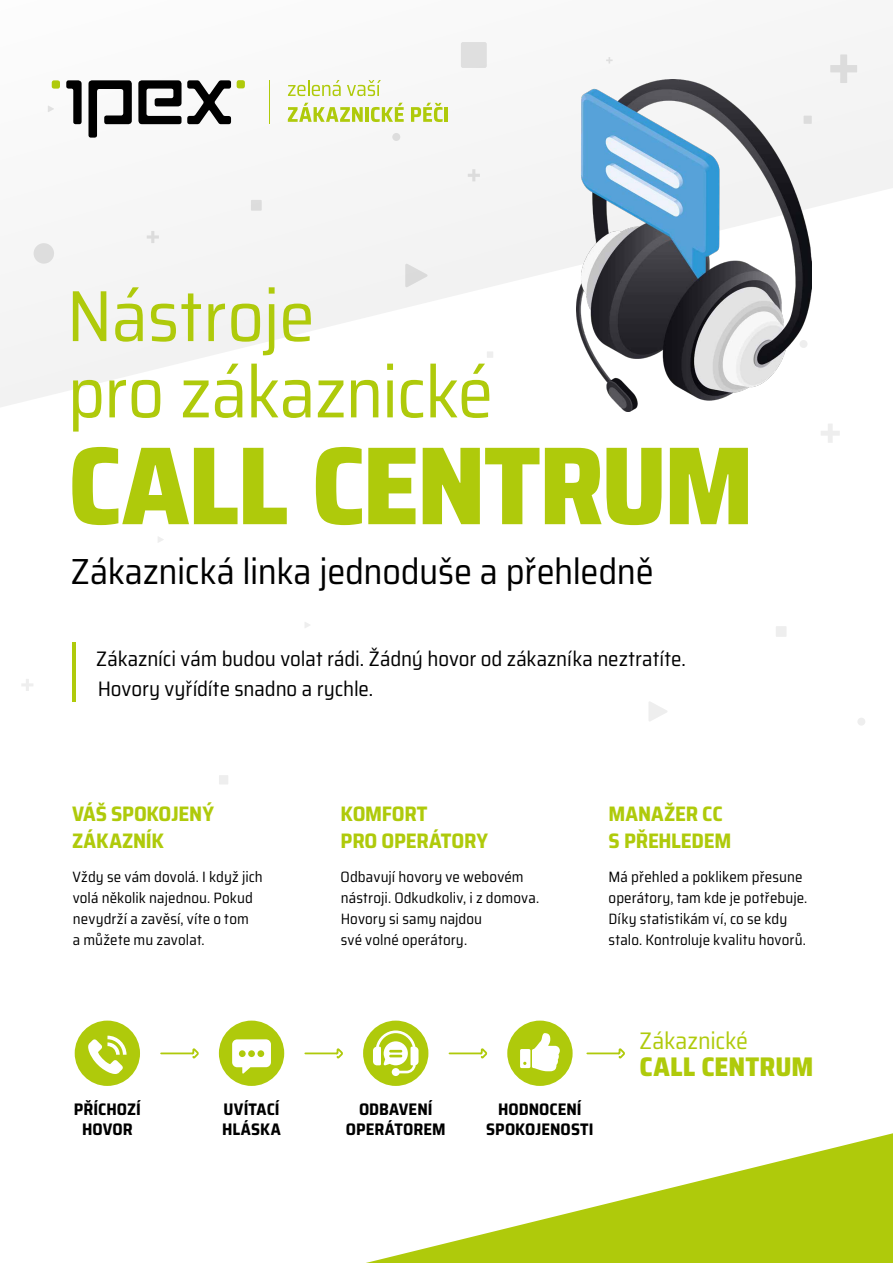
<style>
.page{position:relative;width:893px;height:1263px;background:#fff}
.page>*{position:absolute;margin:0;border:0;box-sizing:border-box;transform-origin:0 0}
.t1{font:800 semi-condensed 111px "Saira";letter-spacing:-.02em;color:#afca0b}
.t2{font:semi-condensed 72.3px "Saira";letter-spacing:-.01em;color:#afca0b}
.t3{font:semi-condensed 36.3px "Saira";letter-spacing:-.01em;color:#000}
.t4{font:800 semi-condensed 27px "Saira";letter-spacing:.005em;color:#afca0b}
.t5{font:semi-condensed 24px "Saira";letter-spacing:-.005em;color:#afca0b}
.t6{font:semi-condensed 21px/30px "Saira";letter-spacing:-.005em;color:#000}
.t7{font:700 semi-condensed 21px/27px "Saira";letter-spacing:-.01em;color:#afca0b}
.t8{font:700 semi-condensed 16.8px/20.1px "Saira";color:#000;text-align:center}
.t9{font:semi-condensed 15px/21px "Saira";letter-spacing:.005em;color:#000}
</style>
<div class="page">
<svg style="left:0;top:42px;width:893px;height:365px;fill:#f6f6f6"></svg>
<svg style="left:366px;top:1133px;width:527px;height:130px"></svg>
<svg style="left:830px;top:54px;width:27px;height:29px"></svg>
<svg style="left:21px;top:679px;width:12px;height:12px"></svg>
<svg style="left:649px;top:701px;width:18px;height:20px"></svg>
<svg style="left:48px;top:106px;width:6px;height:6px"></svg>
<div style="left:803px;top:116px;width:9px;height:8px;background:#e1e1e1"></div>
<div style="left:487px;top:351px;width:6px;height:7px;background:#eee"></div>
<svg style="left:468px;top:169px;width:12px;height:12px"></svg>
<svg style="left:147px;top:231px;width:12px;height:12px"></svg>
<div style="left:34px;top:243px;width:20px;height:21px;background:#ddd;border-radius:50%"></div>
<div style="left:251px;top:200px;width:11px;height:11px;background:#dcdcdc"></div>
<svg style="left:606px;top:57px;width:7px;height:7px"></svg>
<svg style="left:833px;top:326px;width:7px;height:7px"></svg>
<svg style="left:305px;top:622px;width:5px;height:6px"></svg>
<div style="left:776px;top:626px;width:11px;height:11px;background:#eee"></div>
<svg style="left:158px;top:537px;width:6px;height:6px"></svg>
<svg style="left:821px;top:424px;width:19px;height:19px"></svg>
<div style="left:219px;top:775px;width:9px;height:9px;background:#eee"></div>
<div style="left:461px;top:42px;width:26px;height:26px;background:#dfdfdf;border-radius:2px"></div>
<div style="left:392px;top:133px;width:8px;height:8px;background:#ddd;border-radius:50%"></div>
<div style="left:857px;top:718px;width:8px;height:8px;background:#eee;border-radius:50%"></div>
<svg style="left:405px;top:263px;width:23px;height:25px"></svg>
<div style="left:52px;top:80px;width:8px;height:9px;background:#afca0b;border-radius:2px"></div>
<svg style="left:66px;top:80px;width:165px;height:58px"></svg>
<div style="left:237px;top:80px;width:8px;height:8px;background:#afca0b;border-radius:2px"></div>
<hr style="left:269px;top:80px;width:1px;height:44px;background:#afca0b">
<svg style="left:288px;top:80px;width:53px;height:16px"></svg>
<svg style="left:347px;top:80px;width:34px;height:16px"></svg>
<svg style="left:288px;top:103px;width:75px;height:19px"></svg>
<hr style="left:365px;top:107px;width:4px;height:15px;background:#afca0b">
<svg style="left:371px;top:103px;width:33px;height:19px"></svg>
<svg style="left:411px;top:103px;width:32px;height:19px"></svg>
<hr style="left:445px;top:107px;width:3px;height:15px;background:#afca0b">
<img style="left:577px;top:80px;width:234px;height:332px">
<hr style="left:72px;top:642px;width:4px;height:60px;background:#afca0b">
<hr style="left:161px;top:1052px;width:32px;height:2px;background:#afca0b">
<svg style="left:191px;top:1048px;width:8px;height:10px"></svg>
<hr style="left:305px;top:1052px;width:32px;height:2px;background:#afca0b">
<svg style="left:336px;top:1048px;width:7px;height:10px"></svg>
<hr style="left:449px;top:1052px;width:32px;height:2px;background:#afca0b">
<svg style="left:480px;top:1048px;width:7px;height:10px"></svg>
<hr style="left:587px;top:1052px;width:32px;height:2px;background:#afca0b">
<svg style="left:618px;top:1048px;width:7px;height:10px"></svg>
<div style="left:363px;top:1020px;width:65px;height:66px;background:#afca0b;border-radius:50%"></div>
<div style="left:75px;top:1020px;width:65px;height:66px;background:#afca0b;border-radius:50%"></div>
<svg style="left:88px;top:1036px;width:39px;height:38px"></svg>
<div style="left:507px;top:1020px;width:66px;height:66px;background:#afca0b;border-radius:50%"></div>
<svg style="left:520px;top:1033px;width:40px;height:38px"></svg>
<div style="left:219px;top:1020px;width:65px;height:66px;background:#afca0b;border-radius:50%"></div>
<svg style="left:232px;top:1039px;width:39px;height:34px"></svg>
<svg style="left:373px;top:1030px;width:46px;height:46px"></svg>
<h2 class="t2" style="left:67px;top:262px;width:250px">Nástroje</h2>
<h2 class="t2" style="left:68px;top:338px;width:427px">pro zákaznické</h2>
<h1 class="t1" style="left:68px;top:400px;width:688px">CALL CENTRUM</h1>
<h3 class="t3" style="left:71px;top:544px;width:584px">Zákaznická linka jednoduše a přehledně</h3>
<h3 class="t6" style="left:96px;top:643px;width:591px">Zákazníci vám budou volat rádi. Žádný hovor od zákazníka neztratíte.<br>Hovory vyřídíte snadno a rychle.</h3>
<h3 class="t7" style="left:72px;top:800px;width:143px">VÁŠ SPOKOJENÝ<br>ZÁKAZNÍK</h3>
<p class="t9" style="left:72px;top:865px;width:192px">Vždy se vám dovolá. I když jich volá několik najednou. Pokud nevydrží a zavěsí, víte o tom<br>a můžete mu zavolat.</p>
<h3 class="t7" style="left:341px;top:800px;width:149px">KOMFORT<br>PRO OPERÁTORY</h3>
<p class="t9" style="left:341px;top:865px;width:200px">Odbavují hovory ve webovém nástroji. Odkudkoliv, i z domova.<br>Hovory si samy najdou<br>své volné operátory.</p>
<h3 class="t7" style="left:609px;top:800px;width:124px">MANAŽER CC<br>S PŘEHLEDEM</h3>
<p class="t9" style="left:609px;top:865px;width:200px">Má přehled a poklikem přesune operátory, tam kde je potřebuje.<br>Díky statistikám ví, co se kdy stalo. Kontroluje kvalitu hovorů.</p>
<p class="t8" style="left:74px;top:1099px;width:68px">PŘÍCHOZÍ<br>HOVOR</p>
<p class="t8" style="left:222px;top:1099px;width:60px;text-align:left">UVÍTACÍ<br>HLÁSKA</p>
<p class="t8" style="left:486px;top:1099px;width:109px">HODNOCENÍ<br>SPOKOJENOSTI</p>
<p class="t8" style="left:346px;top:1099px;width:101px">ODBAVENÍ<br>OPERÁTOREM</p>
<h3 class="t5" style="left:640px;top:1023px;width:110px">Zákaznické</h3>
<h3 class="t4" style="left:640px;top:1046px;width:175px">CALL CENTRUM</h3>
</div>
